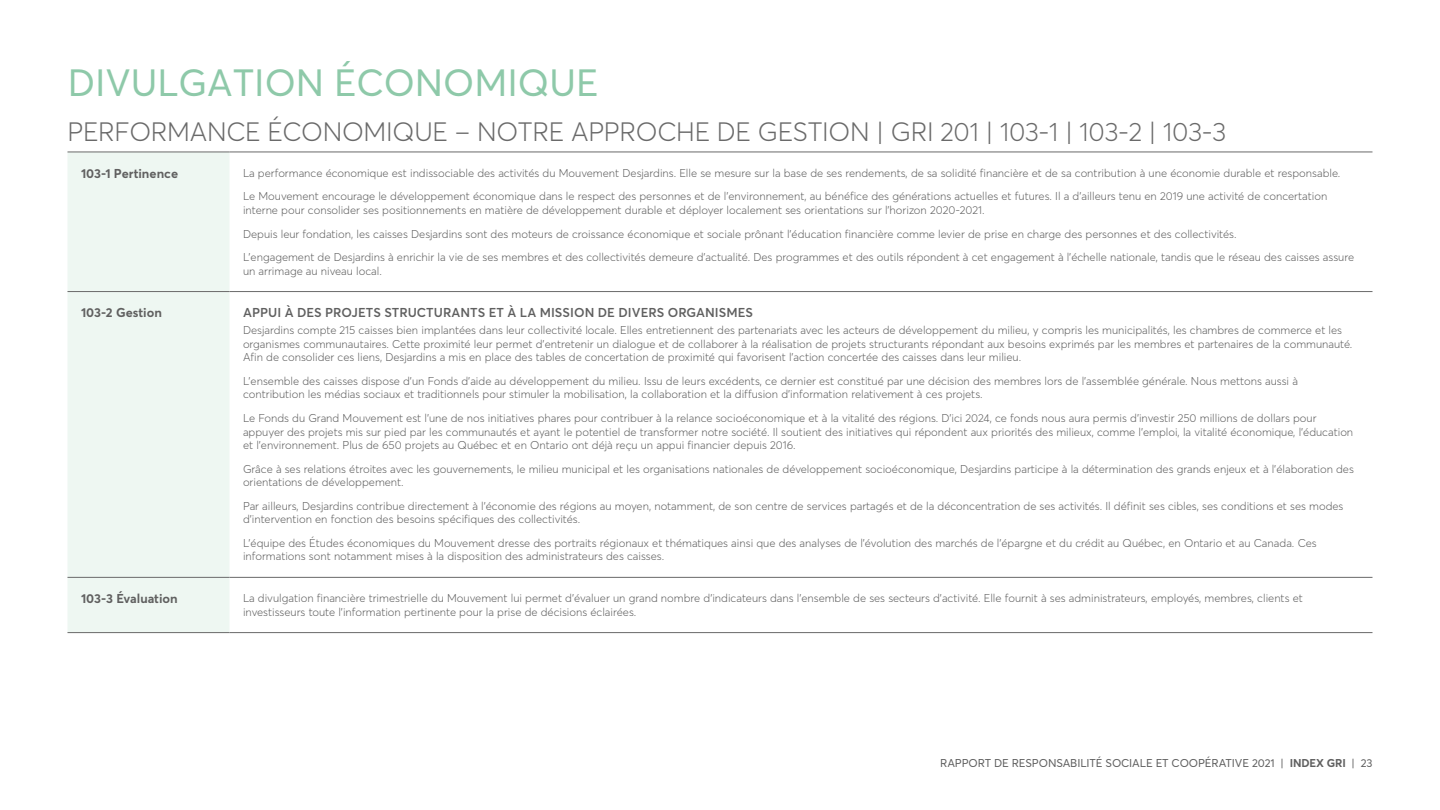
<style>
.page{position:relative;width:1440px;height:810px;background:#fff}
.page>*{position:absolute;margin:0;border:0;box-sizing:border-box;transform-origin:0 0}
.t1{font:37.5px "Averta";color:#8ec9a9}
.t2{font:300 26.25px "Averta";letter-spacing:-.01em;color:#6a6a6a}
.t3{font:600 12.75px "Averta";letter-spacing:.005em;color:#606060}
.TH{font:700 12.75px "Averta";color:#606060}
.TD{font:300 11.25px/13.5px "Averta";color:#606060}
.t4{font:11.25px "Averta";letter-spacing:-.01em;color:#606060}
.s1{font-weight:700}
</style>
<div class="page">
<div style="left:68px;top:153px;width:162px;height:479px;background:#eef7f2"></div>
<hr style="left:230px;top:152px;width:1142px;height:1px;background:#6a6a6a">
<hr style="left:230px;top:291px;width:1142px;height:1px;background:#6a6a6a">
<hr style="left:230px;top:577px;width:1142px;height:1px;background:#6a6a6a">
<hr style="left:230px;top:632px;width:1142px;height:1px;background:#6a6a6a">
<hr style="left:68px;top:152px;width:162px;height:1px;background:#6a6a6a">
<hr style="left:68px;top:291px;width:162px;height:1px;background:#6a6a6a">
<hr style="left:68px;top:577px;width:162px;height:1px;background:#6a6a6a">
<hr style="left:68px;top:632px;width:162px;height:1px;background:#6a6a6a">
<h2 class="t1" style="left:68px;top:60px;width:532px">DIVULGATION ÉCONOMIQUE</h2>
<h3 class="t2" style="left:68px;top:116px;width:1160px">PERFORMANCE ÉCONOMIQUE – NOTRE APPROCHE DE GESTION | GRI 201 | 103-1 | 103-2 | 103-3</h3>
<p class="TH" style="left:81px;top:165px;width:99px">103-1 Pertinence</p>
<p class="TD" style="left:243px;top:166px;width:1099px">La performance économique est indissociable des activités du Mouvement Desjardins. Elle se mesure sur la base de ses rendements, de sa solidité financière et de sa contribution à une économie durable et responsable.</p>
<p class="TD" style="left:243px;top:190px;width:1086px">Le Mouvement encourage le développement économique dans le respect des personnes et de l’environnement, au bénéfice des générations actuelles et futures. Il a d’ailleurs tenu en 2019 une activité de concertation interne pour consolider ses positionnements en matière de développement durable et déployer localement ses orientations sur l’horizon 2020-2021.</p>
<p class="TD" style="left:243px;top:227px;width:995px">Depuis leur fondation, les caisses Desjardins sont des moteurs de croissance économique et sociale prônant l’éducation financière comme levier de prise en charge des personnes et des collectivités.</p>
<p class="TD" style="left:243px;top:250px;width:1113px">L’engagement de Desjardins à enrichir la vie de ses membres et des collectivités demeure d’actualité. Des programmes et des outils répondent à cet engagement à l’échelle nationale, tandis que le réseau des caisses assure un arrimage au niveau local.</p>
<p class="TH" style="left:81px;top:305px;width:82px">103-2 Gestion</p>
<h2 class="t3" style="left:243px;top:305px;width:512px">APPUI À DES PROJETS STRUCTURANTS ET À LA MISSION DE DIVERS ORGANISMES</h2>
<p class="TD" style="left:243px;top:324px;width:1111px">Desjardins compte 215 caisses bien implantées dans leur collectivité locale. Elles entretiennent des partenariats avec les acteurs de développement du milieu, y compris les municipalités, les chambres de commerce et les organismes communautaires. Cette proximité leur permet d’entretenir un dialogue et de collaborer à la réalisation de projets structurants répondant aux besoins exprimés par les membres et partenaires de la communauté.<br>Afin de consolider ces liens, Desjardins a mis en place des tables de concertation de proximité qui favorisent l’action concertée des caisses dans leur milieu.</p>
<p class="TD" style="left:243px;top:374px;width:1057px">L’ensemble des caisses dispose d’un Fonds d’aide au développement du milieu. Issu de leurs excédents, ce dernier est constitué par une décision des membres lors de l’assemblée générale. Nous mettons aussi à contribution les médias sociaux et traditionnels pour stimuler la mobilisation, la collaboration et la diffusion d’information relativement à ces projets.</p>
<p class="TD" style="left:243px;top:411px;width:1112px">Le Fonds du Grand Mouvement est l’une de nos initiatives phares pour contribuer à la relance socioéconomique et à la vitalité des régions. D’ici 2024, ce fonds nous aura permis d’investir 250 millions de dollars pour appuyer des projets mis sur pied par les communautés et ayant le potentiel de transformer notre société. Il soutient des initiatives qui répondent aux priorités des milieux, comme l’emploi, la vitalité économique, l’éducation et l’environnement. Plus de 650 projets au Québec et en Ontario ont déjà reçu un appui financier depuis 2016.</p>
<p class="TD" style="left:243px;top:462px;width:1112px">Grâce à ses relations étroites avec les gouvernements, le milieu municipal et les organisations nationales de développement socioéconomique, Desjardins participe à la détermination des grands enjeux et à l’élaboration des orientations de développement.</p>
<p class="TD" style="left:243px;top:499px;width:1102px">Par ailleurs, Desjardins contribue directement à l’économie des régions au moyen, notamment, de son centre de services partagés et de la déconcentration de ses activités. Il définit ses cibles, ses conditions et ses modes d’intervention en fonction des besoins spécifiques des collectivités.</p>
<p class="TD" style="left:243px;top:536px;width:1075px">L’équipe des Études économiques du Mouvement dresse des portraits régionaux et thématiques ainsi que des analyses de l’évolution des marchés de l’épargne et du crédit au Québec, en Ontario et au Canada. Ces informations sont notamment mises à la disposition des administrateurs des caisses.</p>
<p class="TH" style="left:81px;top:591px;width:98px">103-3 Évaluation</p>
<p class="TD" style="left:243px;top:591px;width:1061px">La divulgation financière trimestrielle du Mouvement lui permet d’évaluer un grand nombre d’indicateurs dans l’ensemble de ses secteurs d’activité. Elle fournit à ses administrateurs, employés, membres, clients et investisseurs toute l’information pertinente pour la prise de décisions éclairées.</p>
<p class="t4" style="left:940px;top:756px;width:434px">RAPPORT DE RESPONSABILITÉ SOCIALE ET COOPÉRATIVE 2021 | <span class="s1">INDEX GRI</span> | 23</p>
</div>
